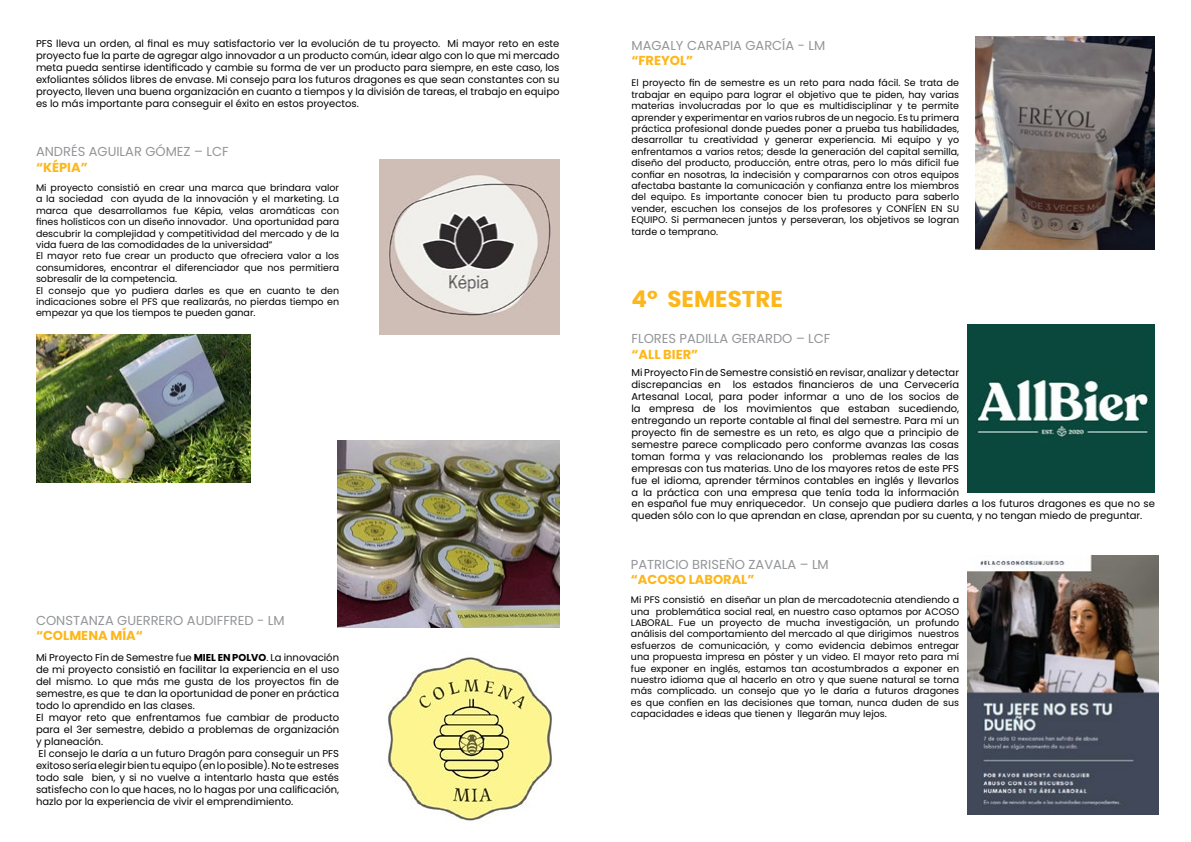
<style>
.page{position:relative;width:1191px;height:842px;background:#fff}
.page>*{position:absolute;margin:0;border:0;box-sizing:border-box;transform-origin:0 0}
.t1{font:700 23px "Poppins";color:#fdb71a}
.t2{font:13px "Poppins";color:#939598}
.t3{font:700 13px "Poppins";color:#fdb71a}
.t4{font:10px/12px "Poppins";color:#000}
.t5{font:9.5px/11.4px "Poppins";color:#000;text-align:justify}
.s1{font-weight:700}
</style>
<div class="page">
<img style="left:380px;top:159px;width:179px;height:176px">
<img style="left:36px;top:335px;width:214px;height:147px">
<img style="left:386px;top:657px;width:166px;height:164px">
<img style="left:337px;top:441px;width:222px;height:186px">
<img style="left:975px;top:36px;width:180px;height:214px">
<img style="left:967px;top:325px;width:188px;height:167px">
<img style="left:967px;top:555px;width:191px;height:259px">
<p class="t4" style="left:36px;top:37px;width:525px;text-align:justify">PFS lleva un orden, al final es muy satisfactorio ver la evolución de tu proyecto. Mi mayor reto en este proyecto fue la parte de agregar algo innovador a un producto común, idear algo con lo que mi mercado meta pueda sentirse identificado y cambie su forma de ver un producto para siempre, en este caso, los exfoliantes sólidos libres de envase. Mi consejo para los futuros dragones es que sean constantes con su proyecto, lleven una buena organización en cuanto a tiempos y la división de tareas, el trabajo en equipo es lo más importante para conseguir el éxito en estos proyectos.</p>
<h2 class="t2" style="left:36px;top:144px;width:194px">ANDRÉS AGUILAR GÓMEZ – LCF</h2>
<h2 class="t3" style="left:36px;top:160px;width:53px">“KÉPIA”</h2>
<p class="t5" style="left:36px;top:182px;width:305px;text-align:left">Mi proyecto consistió en crear una marca que brindara valor a la sociedad con ayuda de la innovación y el marketing. La marca que desarrollamos fue Képia, velas aromáticas con fines holísticos con un diseño innovador. Una oportunidad para descubrir la complejidad y competitividad del mercado y de la vida fuera de las comodidades de la universidad”<br>El mayor reto fue crear un producto que ofreciera valor a los consumidores, encontrar el diferenciador que nos permitiera sobresalir de la competencia.<br>El consejo que yo pudiera darles es que en cuanto te den indicaciones sobre el PFS que realizarás, no pierdas tiempo en empezar ya que los tiempos te pueden ganar.</p>
<h2 class="t2" style="left:36px;top:612px;width:250px">CONSTANZA GUERRERO AUDIFFRED - LM</h2>
<h2 class="t3" style="left:36px;top:628px;width:108px">“COLMENA MÍA“</h2>
<p class="t4" style="left:36px;top:651px;width:305px">Mi Proyecto Fin de Semestre fue <span class="s1">MIEL EN POLVO</span>. La innovación de mi proyecto consistió en facilitar la experiencia en el uso del mismo. Lo que más me gusta de los proyectos fin de semestre, es que te dan la oportunidad de poner en práctica todo lo aprendido en las clases.<br>El mayor reto que enfrentamos fue cambiar de producto para el 3er semestre, debido a problemas de organización y planeación.<br>El consejo le daría a un futuro Dragón para conseguir un PFS exitoso sería elegir bien tu equipo (en lo posible). No te estreses todo sale bien, y si no vuelve a intentarlo hasta que estés satisfecho con lo que haces, no lo hagas por una calificación, hazlo por la experiencia de vivir el emprendimiento.</p>
<h2 class="t2" style="left:631px;top:38px;width:195px">MAGALY CARAPIA GARCÍA - LM</h2>
<h2 class="t3" style="left:631px;top:53px;width:63px">“FREYOL”</h2>
<p class="t5" style="left:631px;top:77px;width:329px">El proyecto fin de semestre es un reto para nada fácil. Se trata de trabajar en equipo para lograr el objetivo que te piden, hay varias materias involucradas por lo que es multidisciplinar y te permite aprender y experimentar en varios rubros de un negocio. Es tu primera práctica profesional donde puedes poner a prueba tus habilidades, desarrollar tu creatividad y generar experiencia. Mi equipo y yo enfrentamos a varios retos; desde la generación del capital semilla, diseño del producto, producción, entre otras, pero lo más difícil fue confiar en nosotras, la indecisión y compararnos con otros equipos afectaba bastante la comunicación y confianza entre los miembros del equipo. Es importante conocer bien tu producto para saberlo vender, escuchen los consejos de los profesores y CONFÍEN EN SU EQUIPO. Si permanecen juntos y perseveran, los objetivos se logran tarde o temprano.</p>
<h1 class="t1" style="left:631px;top:285px;width:153px">4° SEMESTRE</h1>
<h2 class="t2" style="left:631px;top:331px;width:200px">FLORES PADILLA GERARDO – LCF</h2>
<h2 class="t3" style="left:631px;top:346px;width:68px">“ALL BIER”</h2>
<p class="t4" style="left:631px;top:367px;width:329px;text-align:justify">Mi Proyecto Fin de Semestre consistió en revisar, analizar y detectar discrepancias en los estados financieros de una Cervecería Artesanal Local, para poder informar a uno de los socios de la empresa de los movimientos que estaban sucediendo, entregando un reporte contable al final del semestre. Para mí un proyecto fin de semestre es un reto, es algo que a principio de semestre parece complicado pero conforme avanzas las cosas toman forma y vas relacionando los problemas reales de las empresas con tus materias. Uno de los mayores retos de este PFS fue el idioma, aprender términos contables en inglés y llevarlos a la práctica con una empresa que tenía toda la información</p>
<p class="t4" style="left:631px;top:498px;width:525px">en español fue muy enriquecedor. Un consejo que pudiera darles a los futuros dragones es que no se queden sólo con lo que aprendan en clase, aprendan por su cuenta, y no tengan miedo de preguntar.</p>
<h2 class="t2" style="left:631px;top:556px;width:199px">PATRICIO BRISEÑO ZAVALA – LM</h2>
<h2 class="t3" style="left:631px;top:572px;width:125px">“ACOSO LABORAL”</h2>
<p class="t5" style="left:631px;top:594px;width:330px">Mi PFS consistió en diseñar un plan de mercadotecnia atendiendo a una problemática social real, en nuestro caso optamos por ACOSO LABORAL. Fue un proyecto de mucha investigación, un profundo análisis del comportamiento del mercado al que dirigimos nuestros esfuerzos de comunicación, y como evidencia debimos entregar una propuesta impresa en póster y un video. El mayor reto para mí fue exponer en inglés, estamos tan acostumbrados a exponer en nuestro idioma que al hacerlo en otro y que suene natural se torna más complicado. un consejo que yo le daría a futuros dragones es que confíen en las decisiones que toman, nunca duden de sus capacidades e ideas que tienen y llegarán muy lejos.</p>
</div>
